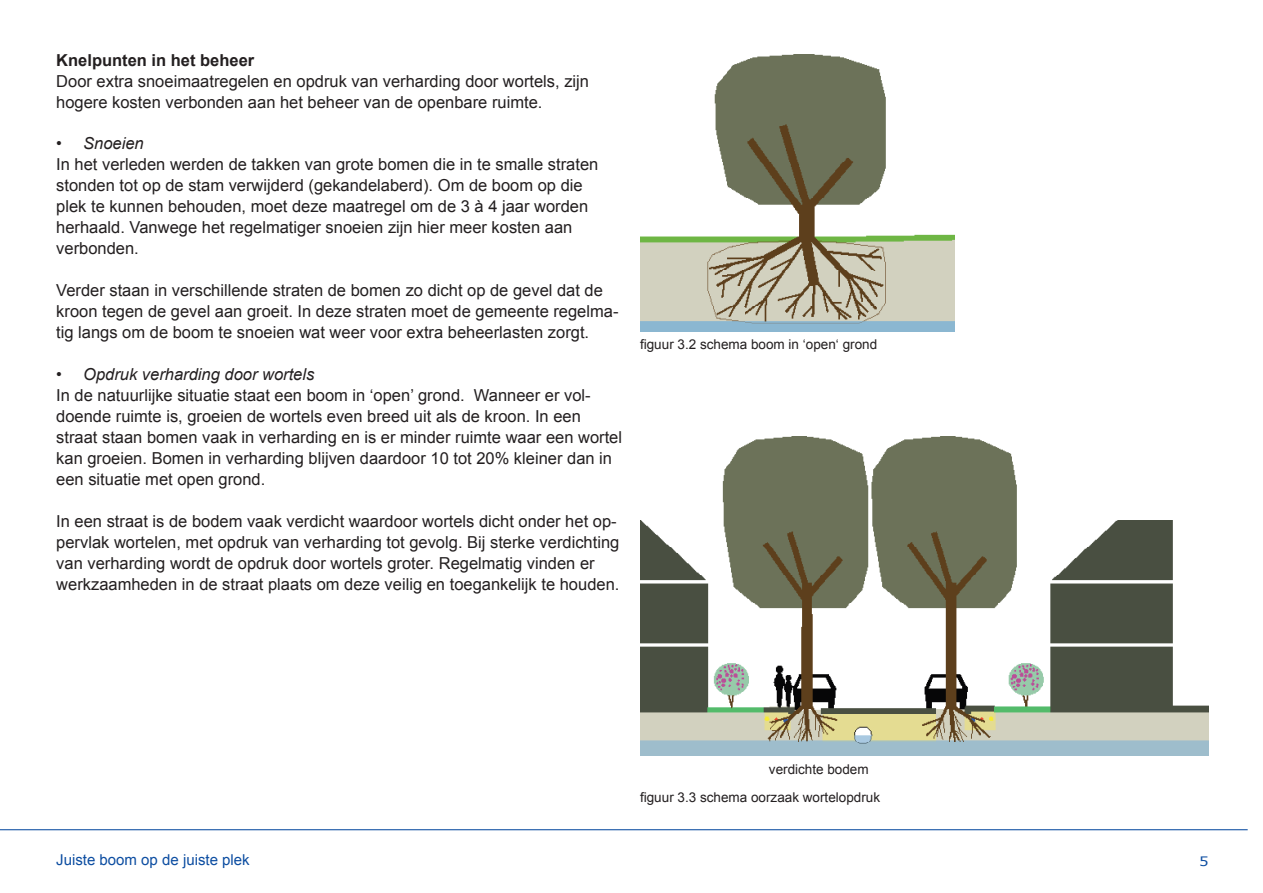
<style>
.page{position:relative;width:1263px;height:893px;background:#fff}
.page>*{position:absolute;margin:0;border:0;box-sizing:border-box;transform-origin:0 0}
.Hoofdtekst{font:16.5px/21px "Arial";color:#231f20}
.t1{font:italic 16.5px "Arial";color:#231f20}
.kopje_bold_11pt{font:700 16.5px "Arial";color:#231f20}
.t2{font:15px "Arial";color:#0c4da1}
.bijschrift{font:13.5px "Arial";color:#231f20}
.t3{font:12.75px "Verdana";color:#0c4da1;scale:1.18 1}
</style>
<div class="page">
<hr style="left:0;top:829px;width:1248px;height:1px;background:#0c4da1">
<img style="left:640px;top:55px;width:314px;height:276px">
<img style="left:640px;top:437px;width:568px;height:319px">
<p class="kopje_bold_11pt" style="left:56px;top:49px;width:200px">Knelpunten in het beheer</p>
<p class="Hoofdtekst" style="left:56px;top:71px;width:534px">Door extra snoeimaatregelen en opdruk van verharding door wortels, zijn hogere kosten verbonden aan het beheer van de openbare ruimte.</p>
<p class="t1" style="left:56px;top:132px;width:89px">• Snoeien</p>
<p class="Hoofdtekst" style="left:56px;top:154px;width:544px">In het verleden werden de takken van grote bomen die in te smalle straten stonden tot op de stam verwijderd (gekandelaberd). Om de boom op die plek te kunnen behouden, moet deze maatregel om de 3 à 4 jaar worden herhaald. Vanwege het regelmatiger snoeien zijn hier meer kosten aan verbonden.</p>
<p class="Hoofdtekst" style="left:56px;top:280px;width:564px">Verder staan in verschillende straten de bomen zo dicht op de gevel dat de kroon tegen de gevel aan groeit. In deze straten moet de gemeente regelma&shy;tig langs om de boom te snoeien wat weer voor extra beheerlasten zorgt.</p>
<p class="t1" style="left:56px;top:363px;width:260px">• Opdruk verharding door wortels</p>
<p class="Hoofdtekst" style="left:56px;top:385px;width:567px">In de natuurlijke situatie staat een boom in ‘open’ grond. Wanneer er vol&shy;doende ruimte is, groeien de wortels even breed uit als de kroon. In een straat staan bomen vaak in verharding en is er minder ruimte waar een wortel kan groeien. Bomen in verharding blijven daardoor 10 tot 20% kleiner dan in een situatie met open grond.</p>
<p class="Hoofdtekst" style="left:56px;top:511px;width:565px">In een straat is de bodem vaak verdicht waardoor wortels dicht onder het op&shy;pervlak wortelen, met opdruk van verharding tot gevolg. Bij sterke verdichting van verharding wordt de opdruk door wortels groter. Regelmatig vinden er werkzaamheden in de straat plaats om deze veilig en toegankelijk te houden.</p>
<p class="bijschrift" style="left:640px;top:336px;width:239px">figuur 3.2 schema boom in ‘open‘ grond</p>
<p class="bijschrift" style="left:769px;top:761px;width:101px">verdichte bodem</p>
<p class="bijschrift" style="left:640px;top:788px;width:242px">figuur 3.3 schema oorzaak wortelopdruk</p>
<p class="t2" style="left:56px;top:850px;width:195px">Juiste boom op de juiste plek</p>
<p class="t3" style="left:1199px;top:852px;width:10px">5</p>
</div>
